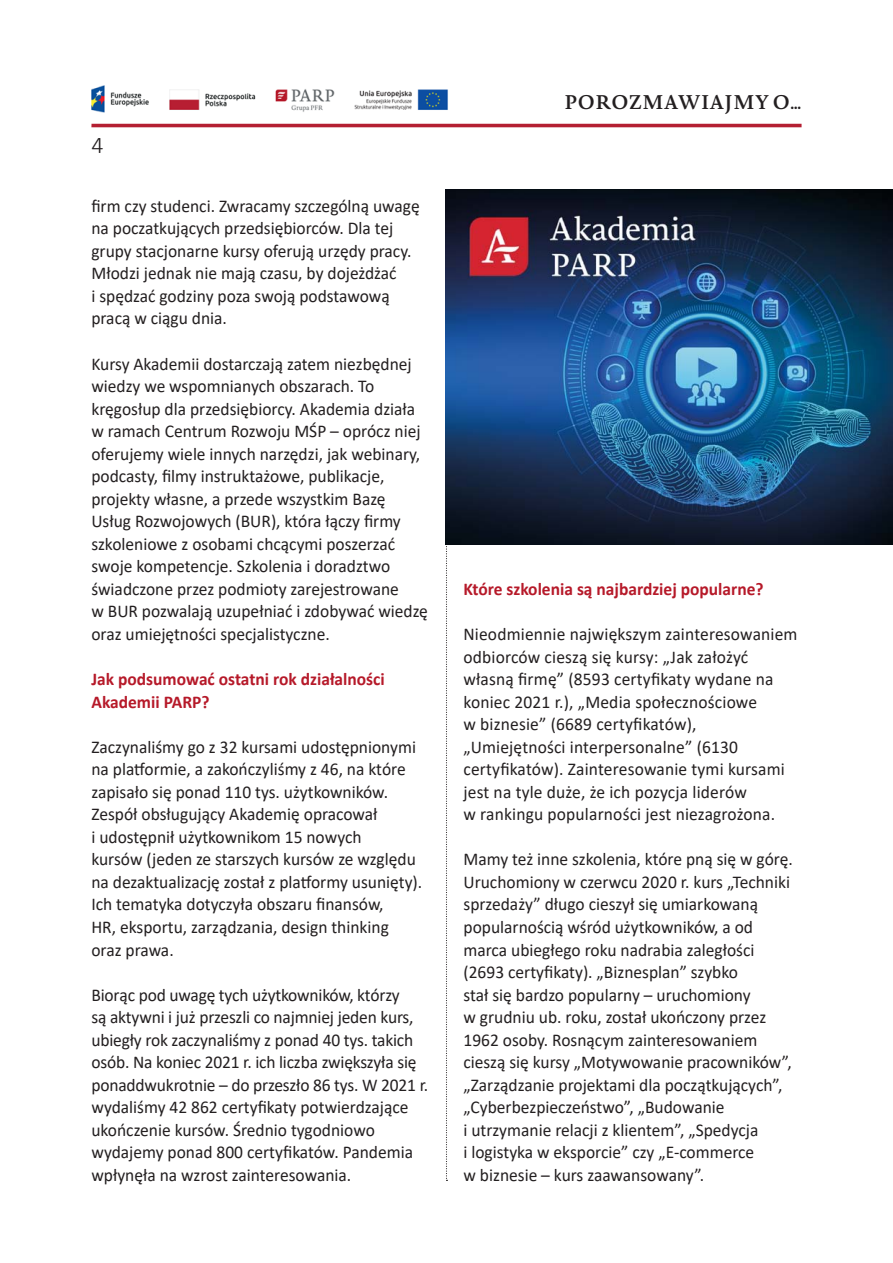
<style>
.page{position:relative;width:893px;height:1263px;background:#fff}
.page>*{position:absolute;margin:0;border:0;box-sizing:border-box;transform-origin:0 0}
.t1{font:300 24px "Calibri";color:#231f20}
.t2{font:600 19.5px "Novel Pro";letter-spacing:.01em;color:#231f20}
.BODY_ARTYKUL{font:18px/22.5px "Calibri";color:#231f20}
.BODY_ARTYKUL-2{font:700 18px/22.5px "Calibri";color:#b61929}
</style>
<div class="page">
<hr style="left:91px;top:124px;width:710px;height:3px;background:#b41f32">
<img style="left:91px;top:85px;width:357px;height:28px">
<svg style="left:446px;top:544px;width:1px;height:637px"></svg>
<img style="left:446px;top:189px;width:447px;height:355px">
<h1 class="t1" style="left:91px;top:130px;width:14px">4</h1>
<p class="BODY_ARTYKUL" style="left:91px;top:194px;width:330px">firm czy studenci. Zwracamy szczególną uwagę na poczatkujących przedsiębiorców. Dla tej grupy stacjonarne kursy oferują urzędy pracy.<br>Młodzi jednak nie mają czasu, by dojeżdżać<br>i spędzać godziny poza swoją podstawową pracą w ciągu dnia.</p>
<p class="BODY_ARTYKUL" style="left:91px;top:352px;width:338px">Kursy Akademii dostarczają zatem niezbędnej wiedzy we wspomnianych obszarach. To kręgosłup dla przedsiębiorcy. Akademia działa w ramach Centrum Rozwoju MŚP – oprócz niej oferujemy wiele innych narzędzi, jak webinary, podcasty, filmy instruktażowe, publikacje, projekty własne, a przede wszystkim Bazę Usług Rozwojowych (BUR), która łączy firmy szkoleniowe z osobami chcącymi poszerzać swoje kompetencje. Szkolenia i doradztwo świadczone przez podmioty zarejestrowane<br>w BUR pozwalają uzupełniać i zdobywać wiedzę oraz umiejętności specjalistyczne.</p>
<p class="BODY_ARTYKUL-2" style="left:91px;top:668px;width:295px">Jak podsumować ostatni rok działalności<br>Akademii PARP?</p>
<p class="BODY_ARTYKUL" style="left:91px;top:735px;width:332px">Zaczynaliśmy go z 32 kursami udostępnionymi na platformie, a zakończyliśmy z 46, na które zapisało się ponad 110 tys. użytkowników.<br>Zespół obsługujący Akademię opracował<br>i udostępnił użytkownikom 15 nowych<br>kursów (jeden ze starszych kursów ze względu na dezaktualizację został z platformy usunięty).<br>Ich tematyka dotyczyła obszaru finansów,<br>HR, eksportu, zarządzania, design thinking oraz prawa.</p>
<p class="BODY_ARTYKUL" style="left:91px;top:983px;width:338px">Biorąc pod uwagę tych użytkowników, którzy<br>są aktywni i już przeszli co najmniej jeden kurs, ubiegły rok zaczynaliśmy z ponad 40 tys. takich osób. Na koniec 2021 r. ich liczba zwiększyła się ponaddwukrotnie – do przeszło 86 tys. W 2021 r. wydaliśmy 42 862 certyfikaty potwierdzające ukończenie kursów. Średnio tygodniowo wydajemy ponad 800 certyfikatów. Pandemia wpłynęła na wzrost zainteresowania.</p>
<p class="t2" style="left:564px;top:87px;width:239px">POROZMAWIAJMY O…</p>
<p class="BODY_ARTYKUL-2" style="left:463px;top:577px;width:302px">Które szkolenia są najbardziej popularne?</p>
<p class="BODY_ARTYKUL" style="left:463px;top:622px;width:336px">Nieodmiennie największym zainteresowaniem odbiorców cieszą się kursy: „Jak założyć własną firmę” (8593 certyfikaty wydane na koniec 2021 r.), „Media społecznościowe<br>w biznesie” (6689 certyfikatów), „Umiejętności interpersonalne” (6130 certyfikatów). Zainteresowanie tymi kursami jest na tyle duże, że ich pozycja liderów<br>w rankingu popularności jest niezagrożona.</p>
<p class="BODY_ARTYKUL" style="left:463px;top:848px;width:331px">Mamy też inne szkolenia, które pną się w górę.<br>Uruchomiony w czerwcu 2020 r. kurs „Techniki sprzedaży” długo cieszył się umiarkowaną popularnością wśród użytkowników, a od marca ubiegłego roku nadrabia zaległości (2693 certyfikaty). „Biznesplan” szybko<br>stał się bardzo popularny – uruchomiony<br>w grudniu ub. roku, został ukończony przez 1962 osoby. Rosnącym zainteresowaniem cieszą się kursy „Motywowanie pracowników”, „Zarządzanie projektami dla początkujących”, „Cyberbezpieczeństwo”, „Budowanie<br>i utrzymanie relacji z klientem”, „Spedycja<br>i logistyka w eksporcie” czy „E-commerce<br>w biznesie – kurs zaawansowany”.</p>
</div>
